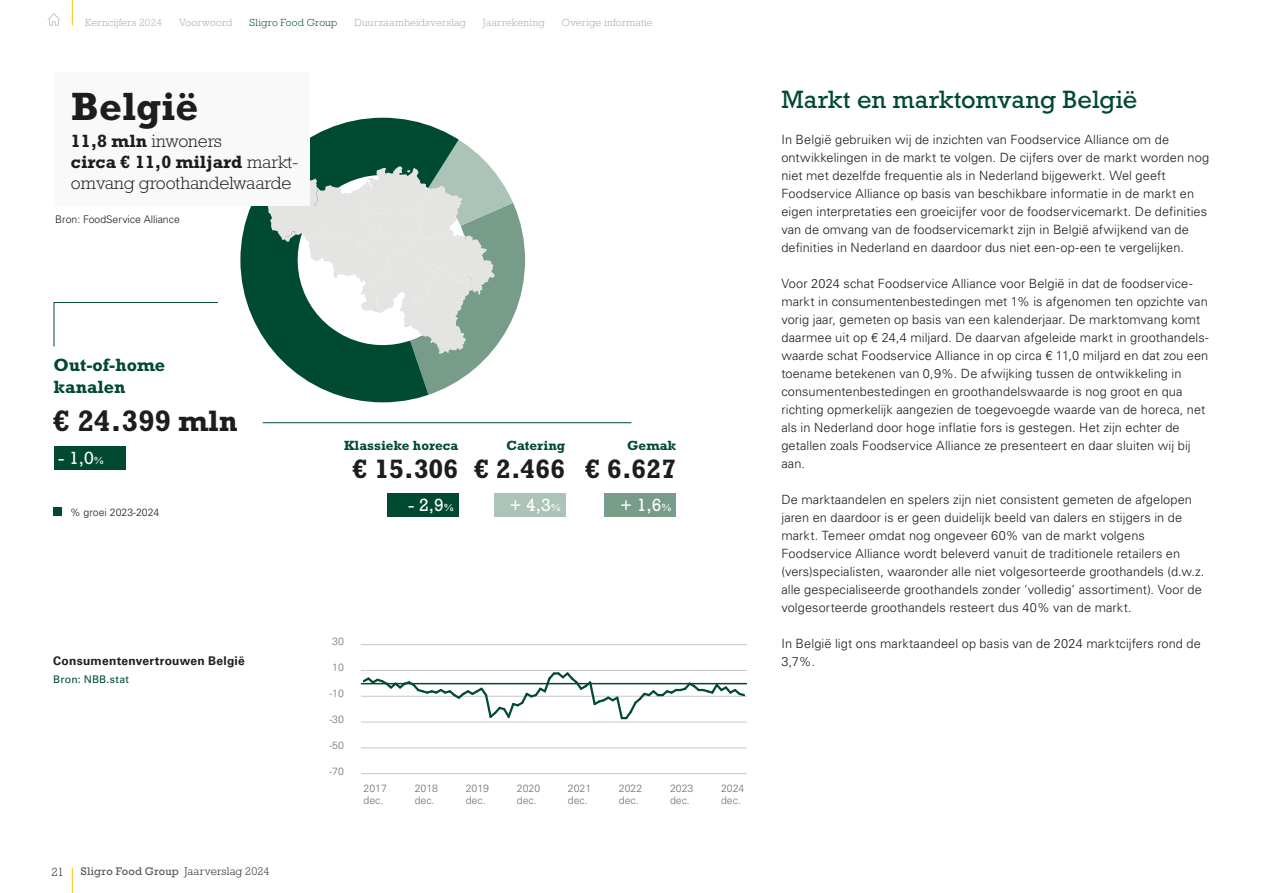
<style>
.page{position:relative;width:1263px;height:893px;background:#fff}
.page>*{position:absolute;margin:0;border:0;box-sizing:border-box;transform-origin:0 0}
.t1{font:700 39.9px "Rockwell Std";color:#1d1d1b}
.t2{font:700 30px "Rockwell Std";color:#1d1d1b}
.t3{font:700 27px "Rockwell Std";color:#1d1d1b}
.t4{font:25.5px "Rockwell Std";letter-spacing:.005em;color:#004a31}
.t5{font:300 18px/21px "Rockwell Std";color:#1d1d1b}
.t6{font:18px "Rockwell Std";color:#fff}
.t7{font:700 18px/22.5px "Rockwell Std";color:#004a31}
.t8{font:15.45px "Myriad Pro";color:#1d1d1b}
.t9{font:700 13.5px "Rockwell Std";color:#004a31}
.t10{font:300 12.75px/18px "Univers LT Std";letter-spacing:.005em;color:#1d1d1b}
.t11{font:700 12px "Univers LT Std";letter-spacing:.02em;color:#1d1d1b}
.t12{font:300 12px "Rockwell Std";color:#1d1d1b}
.t13{font:11.25px "Rockwell Std";letter-spacing:.015em;color:#575756}
.t14{font:300 10.5px/12px "Univers LT Std";color:#70706f}
.t15{font:300 10.5px "Rockwell Std";letter-spacing:.015em;color:#a8a8a8}
.t16{font:300 10.5px "Univers LT Std";color:#1d1d1b}
.t17{font:300 10.5px "Rockwell Std";letter-spacing:.015em;color:#004a31}
.t18{font:10.5px "Univers LT Std";letter-spacing:.025em;color:#004a31}
.s1{font-weight:700}
.s2{font-size:10.5px}
.s3{font-weight:300;color:#1d1d1b}
</style>
<div class="page">
<svg style="left:240px;top:117px;width:218px;height:286px"></svg>
<svg style="left:267px;top:139px;width:258px;height:257px"></svg>
<div style="left:54px;top:72px;width:255px;height:133px;background:#f9f9f9"></div>
<svg style="left:53px;top:302px;width:165px;height:45px"></svg>
<hr style="left:263px;top:422px;width:368px;height:1px;background:#004a31">
<div style="left:53px;top:507px;width:9px;height:9px;background:#004a31"></div>
<div style="left:54px;top:446px;width:71px;height:24px;background:#004a31"></div>
<div style="left:387px;top:493px;width:71px;height:24px;background:#004a31"></div>
<div style="left:494px;top:493px;width:71px;height:24px;background:#acc3b7"></div>
<div style="left:604px;top:493px;width:72px;height:24px;background:#779c8a"></div>
<svg style="left:72px;top:0;width:1px;height:26px"></svg>
<svg style="left:47px;top:13px;width:13px;height:13px"></svg>
<svg style="left:72px;top:867px;width:1px;height:26px"></svg>
<hr style="left:361px;top:722px;width:386px;height:1px;background:#c7c7c6">
<hr style="left:361px;top:644px;width:386px;height:1px;background:#c7c7c6">
<hr style="left:361px;top:748px;width:386px;height:1px;background:#c7c7c6">
<hr style="left:361px;top:773px;width:386px;height:1px;background:#c7c7c6">
<svg style="left:361px;top:670px;width:386px;height:50px"></svg>
<p class="t15" style="left:85px;top:16px;width:78px">Kerncijfers 2024</p>
<p class="t15" style="left:179px;top:16px;width:55px">Voorwoord</p>
<p class="t17" style="left:249px;top:16px;width:89px">Sligro Food Group</p>
<p class="t15" style="left:354px;top:16px;width:113px">Duurzaamheidsverslag</p>
<p class="t15" style="left:483px;top:16px;width:63px">Jaarrekening</p>
<p class="t15" style="left:562px;top:16px;width:92px">Overige informatie</p>
<h1 class="t1" style="left:71px;top:83px;width:128px">België</h1>
<h3 class="t5" style="left:71px;top:130px;width:229px"><span class="s1">11,8 mln</span> inwoners<br><span class="s1">circa € 11,0 miljard</span> markt&shy;omvang groothandelwaarde</h3>
<p class="t16" style="left:55px;top:213px;width:126px">Bron: FoodService Alliance</p>
<h3 class="t7" style="left:54px;top:353px;width:113px">Out-of-home kanalen</h3>
<h2 class="t2" style="left:54px;top:403px;width:186px">€ 24.399 mln</h2>
<h3 class="t6" style="left:58px;top:448px;width:47px">- 1,0<span class="s2">%</span></h3>
<p class="t16" style="left:70px;top:506px;width:91px">% groei 2023-2024</p>
<p class="t11" style="left:53px;top:653px;width:193px">Consumentenvertrouwen België</p>
<p class="t18" style="left:53px;top:673px;width:77px">Bron: NBB.stat</p>
<p class="t12" style="left:52px;top:865px;width:14px">21</p>
<p class="t13" style="left:81px;top:865px;width:190px">Sligro Food Group <span class="s3">Jaarverslag 2024</span></p>
<p class="t9" style="left:344px;top:437px;width:116px">Klassieke horeca</p>
<h3 class="t3" style="left:353px;top:453px;width:107px">€ 15.306</h3>
<h3 class="t6" style="left:408px;top:495px;width:47px">- 2,9<span class="s2">%</span></h3>
<p class="t9" style="left:506px;top:437px;width:60px">Catering</p>
<h3 class="t3" style="left:474px;top:453px;width:92px">€ 2.466</h3>
<h3 class="t6" style="left:510px;top:495px;width:53px">+ 4,3<span class="s2">%</span></h3>
<p class="t9" style="left:627px;top:437px;width:51px">Gemak</p>
<h3 class="t3" style="left:585px;top:453px;width:92px">€ 6.627</h3>
<h3 class="t6" style="left:620px;top:495px;width:53px">+ 1,6<span class="s2">%</span></h3>
<p class="t14" style="left:332px;top:635px;width:13px">30</p>
<p class="t14" style="left:332px;top:661px;width:13px">10</p>
<p class="t14" style="left:329px;top:687px;width:16px">-10</p>
<p class="t14" style="left:329px;top:713px;width:16px">-30</p>
<p class="t14" style="left:329px;top:739px;width:16px">-50</p>
<p class="t14" style="left:329px;top:765px;width:16px">-70</p>
<p class="t14" style="left:364px;top:782px;width:25px">2017 dec.</p>
<p class="t14" style="left:415px;top:782px;width:25px">2018 dec.</p>
<p class="t14" style="left:466px;top:782px;width:25px">2019 dec.</p>
<p class="t14" style="left:619px;top:782px;width:25px">2022 dec.</p>
<p class="t14" style="left:721px;top:782px;width:25px">2024 dec.</p>
<p class="t14" style="left:517px;top:782px;width:25px">2020 dec.</p>
<p class="t14" style="left:670px;top:782px;width:25px">2023 dec.</p>
<p class="t14" style="left:568px;top:782px;width:25px">2021 dec.</p>
<h3 class="t4" style="left:781px;top:85px;width:358px">Markt en marktomvang België</h3>
<p class="t10" style="left:781px;top:130px;width:429px">In België gebruiken wij de inzichten van Foodservice Alliance om de ontwikkelingen in de markt te volgen. De cijfers over de markt worden nog niet met dezelfde frequentie als in Nederland bijgewerkt. Wel geeft Foodservice Alliance op basis van beschikbare informatie in de markt en eigen interpretaties een groeicijfer voor de foodservicemarkt. De definities van de omvang van de foodservicemarkt zijn in België afwijkend van de definities in Nederland en daardoor dus niet een-op-een te vergelijken.</p>
<p class="t10" style="left:781px;top:275px;width:429px">Voor 2024 schat Foodservice Alliance voor België in dat de foodservice&shy;markt in consumentenbestedingen met 1% is afgenomen ten opzichte van vorig jaar, gemeten op basis van een kalenderjaar. De marktomvang komt daarmee uit op € 24,4 miljard. De daarvan afgeleide markt in groothandels&shy;waarde schat Foodservice Alliance in op circa € 11,0 miljard en dat zou een toename betekenen van 0,9%. De afwijking tussen de ontwikkeling in consumentenbestedingen en groothandelswaarde is nog groot en qua richting opmerkelijk aangezien de toegevoegde waarde van de horeca, net als in Nederland door hoge inflatie fors is gestegen. Het zijn echter de getallen zoals Foodservice Alliance ze presenteert en daar sluiten wij bij aan.</p>
<p class="t10" style="left:781px;top:491px;width:425px">De marktaandelen en spelers zijn niet consistent gemeten de afgelopen jaren en daardoor is er geen duidelijk beeld van dalers en stijgers in de markt. Temeer omdat nog ongeveer 60% van de markt volgens Foodservice Alliance wordt beleverd vanuit de traditionele retailers en (vers)specialisten, waaronder alle niet volgesorteerde groothandels (d.w.z. alle gespecialiseerde groothandels zonder ‘volledig’ assortiment). Voor de volgesorteerde groothandels resteert dus 40% van de markt.</p>
<p class="t10" style="left:781px;top:635px;width:421px">In België ligt ons marktaandeel op basis van de 2024 marktcijfers rond de<br>3,7%.</p>
<p class="t8" style="left:798px;top:153px;width:85px">Convenience</p>
<p class="t8" style="left:798px;top:202px;width:56px">Catering</p>
</div>
